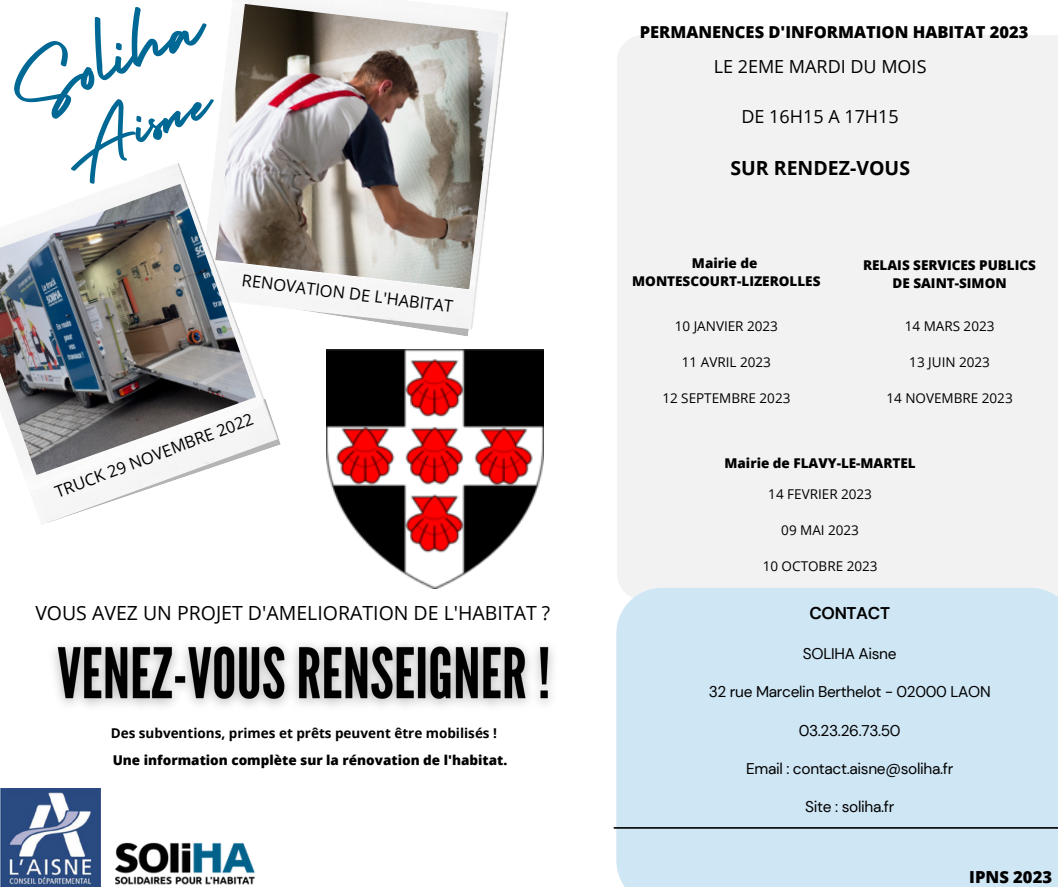
<style>
.page{position:relative;width:1058px;height:887px;background:#fff}
.page>*{position:absolute;margin:0;border:0;box-sizing:border-box;transform-origin:0 0}
.t1{font:88.95px "Holiday";color:#006894}
.t2{font:75.45px "Holiday";color:#006894}
.t3{font:19.5px "Open Sans";color:#000}
.t4{font:700 19.5px "Open Sans";color:#000}
.t5{font:18px "Open Sans";color:#000}
.t6{font:700 16.95px "DM Sans";letter-spacing:-.02em;color:#000}
.t7{font:800 16.65px "Open Sans";color:#000}
.t8{font:16.5px "Open Sans";color:#000}
.t9{font:800 16.5px "Open Sans";color:#000}
.t10{font:15.45px "DM Sans";letter-spacing:-.02em;color:#000}
.t11{font:800 13.5px/18px "Open Sans";color:#000;text-align:center}
.t12{font:13.5px "Open Sans";color:#000}
.t13{font:700 13.5px "Open Sans";color:#000}
</style>
<div class="page">
<svg style="left:429px;top:330px;width:40px;height:6px"></svg>
<img style="left:233px;top:0;width:275px;height:330px">
<div style="left:617px;top:35px;width:441px;height:553px;background:#f2f2f2"></div>
<div style="left:616px;top:588px;width:442px;height:298px;background:#cfe6f4"></div>
<svg style="left:613px;top:827px;width:445px;height:1px"></svg>
<img style="left:46px;top:163px;width:235px;height:360px">
<img style="left:0;top:184px;width:256px;height:291px">
<img style="left:115px;top:842px;width:140px;height:43px">
<img style="left:0;top:788px;width:100px;height:98px">
<img style="left:215px;top:4px;width:283px;height:285px">
<img style="left:326px;top:349px;width:217px;height:239px">
<img style="left:54px;top:644px;width:499px;height:62px">
<h1 class="t1" style="left:-12px;top:36px;width:204px;rotate:-23deg">Soliha</h1>
<h2 class="t2" style="left:41px;top:104px;width:159px;rotate:-23deg">Aisne</h2>
<p class="t8" style="left:243px;top:268px;width:214px;rotate:7deg">RENOVATION DE L'HABITAT</p>
<p class="t8" style="left:52px;top:482px;width:212px;rotate:-21deg">TRUCK 29 NOVEMBRE 2022</p>
<p class="t9" style="left:640px;top:20px;width:390px">PERMANENCES D'INFORMATION HABITAT 2023</p>
<h3 class="t5" style="left:713px;top:54px;width:214px">LE 2EME MARDI DU MOIS</h3>
<h3 class="t5" style="left:741px;top:103px;width:159px">DE 16H15 A 17H15</h3>
<h3 class="t4" style="left:730px;top:155px;width:181px">SUR RENDEZ-VOUS</h3>
<p class="t11" style="left:632px;top:254px;width:190px">Mairie de<br>MONTESCOURT-LIZEROLLES</p>
<p class="t12" style="left:674px;top:317px;width:105px">10 JANVIER 2023</p>
<p class="t12" style="left:682px;top:353px;width:90px">11 AVRIL 2023</p>
<p class="t12" style="left:662px;top:389px;width:130px">12 SEPTEMBRE 2023</p>
<p class="t11" style="left:863px;top:256px;width:174px">RELAIS SERVICES PUBLICS<br>DE SAINT-SIMON</p>
<p class="t12" style="left:904px;top:317px;width:91px">14 MARS 2023</p>
<p class="t12" style="left:909px;top:353px;width:82px">13 JUIN 2023</p>
<p class="t12" style="left:886px;top:389px;width:128px">14 NOVEMBRE 2023</p>
<p class="t11" style="left:724px;top:453px;width:193px">Mairie de FLAVY-LE-MARTEL</p>
<p class="t12" style="left:768px;top:485px;width:105px">14 FEVRIER 2023</p>
<p class="t12" style="left:781px;top:521px;width:79px">09 MAI 2023</p>
<p class="t12" style="left:762px;top:557px;width:116px">10 OCTOBRE 2023</p>
<h3 class="t3" style="left:35px;top:599px;width:516px">VOUS AVEZ UN PROJET D'AMELIORATION DE L'HABITAT ?</h3>
<p class="t6" style="left:809px;top:601px;width:82px">CONTACT</p>
<p class="t10" style="left:803px;top:643px;width:95px">SOLIHA Aisne</p>
<p class="t10" style="left:708px;top:682px;width:283px">32 rue Marcelin Berthelot - 02000 LAON</p>
<p class="t10" style="left:798px;top:720px;width:103px">03.23.26.73.50</p>
<p class="t10" style="left:746px;top:758px;width:209px">Email : contact.aisne@soliha.fr</p>
<p class="t10" style="left:805px;top:796px;width:91px">Site : soliha.fr</p>
<p class="t13" style="left:111px;top:723px;width:388px">Des subventions, primes et prêts peuvent être mobilisés !</p>
<p class="t11" style="left:113px;top:750px;width:396px">Une information complète sur la rénovation de l'habitat.</p>
<p class="t7" style="left:969px;top:865px;width:84px">IPNS 2023</p>
</div>
